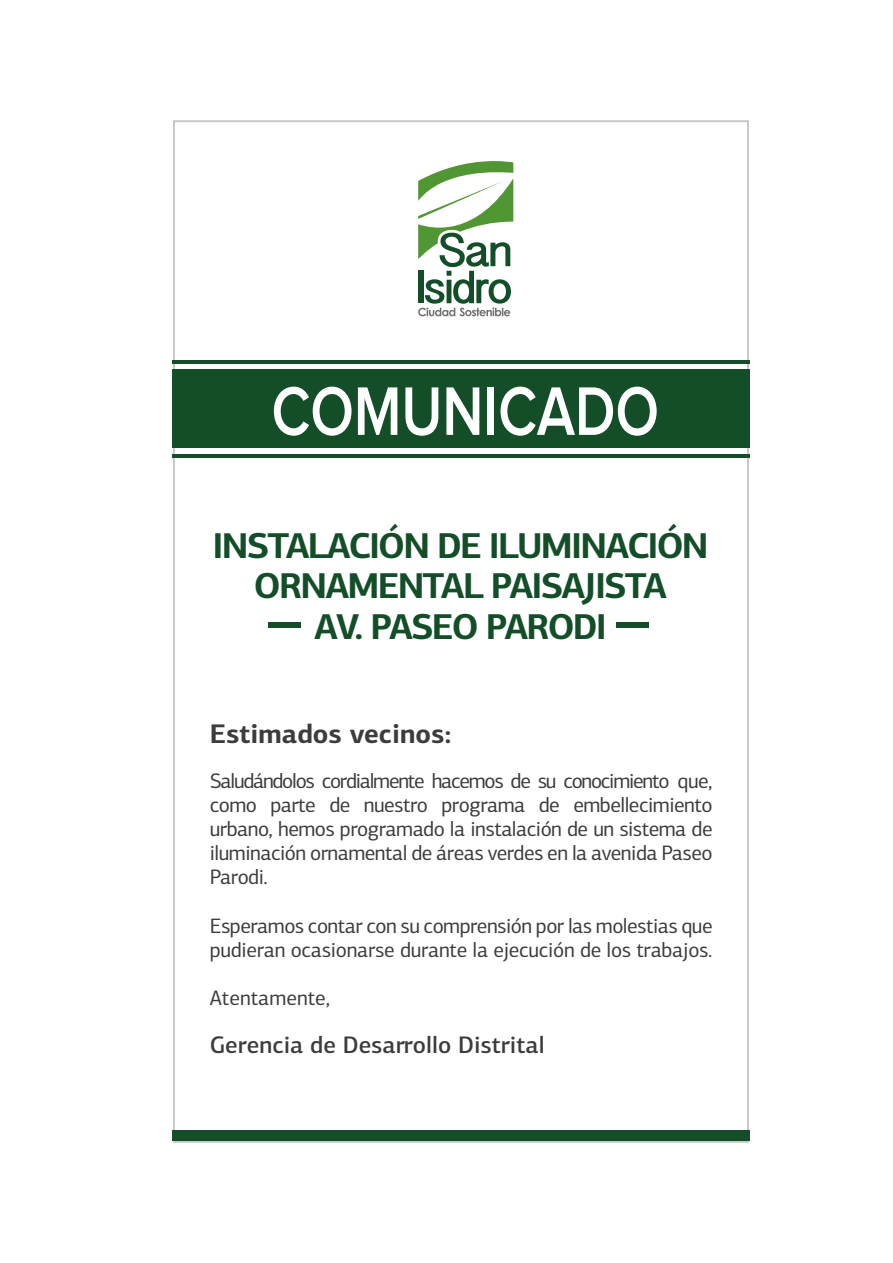
<style>
.page{position:relative;width:893px;height:1263px;background:#fff}
.page>*{position:absolute;margin:0;border:0;box-sizing:border-box;transform-origin:0 0}
.t1{font:600 71.1px "Proxima Nova";color:#fff;scale:.8 1}
.t2{font:700 36px/40.5px "PF Centro Sans Pro";letter-spacing:-.05em;color:#144e28;text-align:center}
.t3{font:700 27px "PF Centro Sans Pro";color:#3c3c3b}
.t4{font:500 24px "PF Centro Sans Pro";color:#3c3c3b}
.t5{font:21px/24px "PF Centro Sans Pro";letter-spacing:-.025em;color:#3c3c3b;text-align:justify}
.t6{font:21px "PF Centro Sans Pro";color:#3c3c3b}
</style>
<div class="page">
<div style="left:172px;top:1130px;width:577px;height:10px;background:#144e28"></div>
<div style="left:172px;top:369px;width:577px;height:79px;background:#144e28"></div>
<hr style="left:172px;top:454px;width:577px;height:4px;background:#144e28">
<hr style="left:172px;top:360px;width:577px;height:4px;background:#144e28">
<svg style="left:418px;top:161px;width:95px;height:155px"></svg>
<div style="left:268px;top:622px;width:33px;height:5px;background:#144e28"></div>
<div style="left:616px;top:622px;width:33px;height:5px;background:#144e28"></div>
<h1 class="t1" style="left:271px;top:379px;width:486px">COMUNICADO</h1>
<h2 class="t2" style="left:212px;top:525px;width:498px">INSTALACIÓN DE ILUMINACIÓN<br>ORNAMENTAL PAISAJISTA<br>AV. PASEO PARODI</h2>
<p class="t3" style="left:210px;top:717px;width:243px">Estimados vecinos:</p>
<p class="t5" style="left:210px;top:769px;width:504px">Saludándolos cordialmente hacemos de su conocimiento que, como parte de nuestro programa de embellecimiento urbano, hemos programado la instalación de un sistema de iluminación ornamental de áreas verdes en la avenida Paseo Parodi.</p>
<p class="t5" style="left:210px;top:913px;width:504px">Esperamos contar con su comprensión por las molestias que pudieran ocasionarse durante la ejecución de los trabajos.</p>
<p class="t6" style="left:210px;top:985px;width:122px">Atentamente,</p>
<p class="t4" style="left:210px;top:1029px;width:336px">Gerencia de Desarrollo Distrital</p>
</div>
